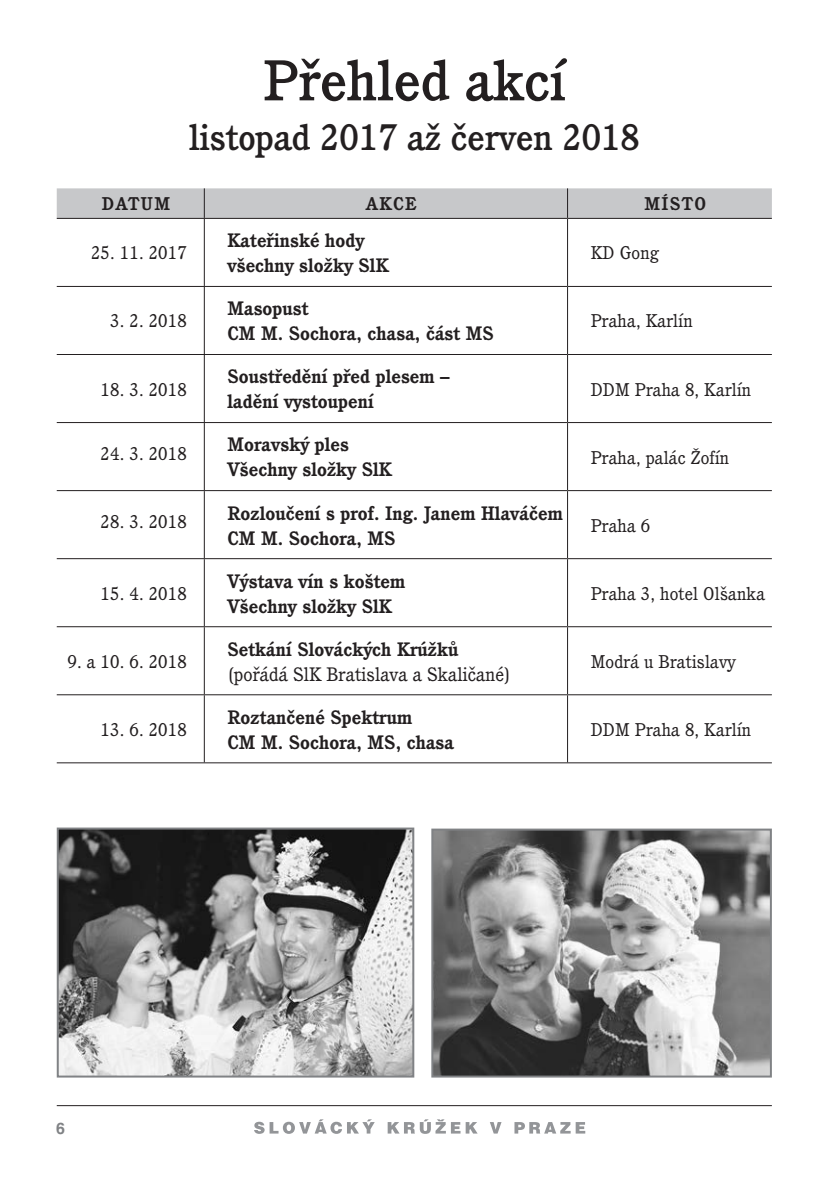
<style>
.page{position:relative;width:840px;height:1191px;background:#fff}
.page>*{position:absolute;margin:0;border:0;box-sizing:border-box;transform-origin:0 0}
.t1{font:500 56px "Cushing CE";color:#231f20}
.t2{font:500 36px "Cushing CE";color:#231f20}
.t3{font:700 19px/25px "Cushing CE";letter-spacing:.005em;color:#231f20}
.t4{font:19px "Cushing CE";letter-spacing:.005em;color:#231f20}
.t5{font:18px "Cushing CE";letter-spacing:.01em;color:#231f20}
.t6{font:700 18px "Cushing CE";letter-spacing:.075em;color:#231f20}
.t7{font:700 16px "Helvetica CE";color:#808285}
</style>
<div class="page">
<hr style="left:57px;top:1105px;width:714px;height:1px;background:#231f20">
<svg style="left:254px;top:1119px;width:331px;height:14px"></svg>
<svg style="left:57px;top:188px;width:714px;height:30px;background:#c6c7c9"></svg>
<hr style="left:204px;top:188px;width:1px;height:30px;background:#231f20">
<hr style="left:566px;top:188px;width:1px;height:30px;background:#231f20">
<hr style="left:57px;top:218px;width:510px;height:1px;background:#231f20">
<hr style="left:204px;top:219px;width:1px;height:67px;background:#231f20">
<hr style="left:567px;top:218px;width:204px;height:1px;background:#231f20">
<hr style="left:566px;top:219px;width:1px;height:67px;background:#231f20">
<hr style="left:57px;top:286px;width:510px;height:1px;background:#231f20">
<hr style="left:204px;top:287px;width:1px;height:67px;background:#231f20">
<hr style="left:567px;top:286px;width:204px;height:1px;background:#231f20">
<hr style="left:566px;top:287px;width:1px;height:67px;background:#231f20">
<hr style="left:57px;top:354px;width:510px;height:1px;background:#231f20">
<hr style="left:204px;top:355px;width:1px;height:67px;background:#231f20">
<hr style="left:567px;top:354px;width:204px;height:1px;background:#231f20">
<hr style="left:566px;top:355px;width:1px;height:67px;background:#231f20">
<hr style="left:57px;top:422px;width:510px;height:1px;background:#231f20">
<hr style="left:204px;top:423px;width:1px;height:67px;background:#231f20">
<hr style="left:567px;top:422px;width:204px;height:1px;background:#231f20">
<hr style="left:566px;top:423px;width:1px;height:67px;background:#231f20">
<hr style="left:57px;top:490px;width:510px;height:1px;background:#231f20">
<hr style="left:204px;top:491px;width:1px;height:67px;background:#231f20">
<hr style="left:567px;top:490px;width:204px;height:1px;background:#231f20">
<hr style="left:566px;top:491px;width:1px;height:67px;background:#231f20">
<hr style="left:57px;top:558px;width:510px;height:1px;background:#231f20">
<hr style="left:204px;top:559px;width:1px;height:67px;background:#231f20">
<hr style="left:567px;top:558px;width:204px;height:1px;background:#231f20">
<hr style="left:566px;top:559px;width:1px;height:67px;background:#231f20">
<hr style="left:57px;top:626px;width:510px;height:1px;background:#231f20">
<hr style="left:204px;top:627px;width:1px;height:67px;background:#231f20">
<hr style="left:567px;top:626px;width:204px;height:1px;background:#231f20">
<hr style="left:566px;top:627px;width:1px;height:67px;background:#231f20">
<hr style="left:57px;top:694px;width:510px;height:1px;background:#231f20">
<hr style="left:204px;top:695px;width:1px;height:67px;background:#231f20">
<hr style="left:567px;top:694px;width:204px;height:1px;background:#231f20">
<hr style="left:566px;top:695px;width:1px;height:67px;background:#231f20">
<hr style="left:57px;top:762px;width:714px;height:1px;background:#231f20">
<img style="left:434px;top:831px;width:334px;height:243px">
<div style="left:431px;top:828px;width:340px;height:249px;border:2px solid #808285"></div>
<img style="left:60px;top:830px;width:351px;height:244px">
<div style="left:57px;top:827px;width:357px;height:250px;border:2px solid #808285"></div>
<h1 class="t1" style="left:263px;top:58px;width:304px">Přehled akcí</h1>
<h2 class="t2" style="left:189px;top:123px;width:452px">listopad 2017 až červen 2018</h2>
<p class="t6" style="left:102px;top:197px;width:70px">DATUM</p>
<p class="t6" style="left:365px;top:197px;width:53px">AKCE</p>
<p class="t6" style="left:644px;top:197px;width:63px">MÍSTO</p>
<p class="t5" style="left:91px;top:246px;width:97px">25. 11. 2017</p>
<p class="t3" style="left:227px;top:230px;width:163px">Kateřinské hody všechny složky SlK</p>
<p class="t5" style="left:590px;top:246px;width:70px">KD Gong</p>
<p class="t5" style="left:110px;top:314px;width:78px">3. 2. 2018</p>
<p class="t5" style="left:101px;top:382px;width:88px">18. 3. 2018</p>
<p class="t3" style="left:227px;top:298px;width:267px">Masopust<br>CM M. Sochora, chasa, část MS</p>
<p class="t5" style="left:590px;top:314px;width:103px">Praha, Karlín</p>
<p class="t3" style="left:227px;top:366px;width:224px">Soustředění před plesem – ladění vystoupení</p>
<p class="t5" style="left:590px;top:382px;width:162px">DDM Praha 8, Karlín</p>
<p class="t5" style="left:101px;top:446px;width:88px">24. 3. 2018</p>
<p class="t3" style="left:227px;top:434px;width:166px">Moravský ples<br>Všechny složky SlK</p>
<p class="t5" style="left:590px;top:450px;width:140px">Praha, palác Žofín</p>
<p class="t5" style="left:101px;top:514px;width:88px">28. 3. 2018</p>
<p class="t3" style="left:227px;top:502px;width:336px">Rozloučení s prof. Ing. Janem Hlaváčem<br>CM M. Sochora, MS</p>
<p class="t5" style="left:590px;top:518px;width:61px">Praha 6</p>
<p class="t5" style="left:101px;top:586px;width:88px">15. 4. 2018</p>
<p class="t3" style="left:227px;top:570px;width:179px">Výstava vín s koštem<br>Všechny složky SlK</p>
<p class="t5" style="left:590px;top:586px;width:176px">Praha 3, hotel Olšanka</p>
<p class="t5" style="left:68px;top:654px;width:120px">9. a 10. 6. 2018</p>
<p class="t3" style="left:227px;top:638px;width:232px">Setkání Slováckých Krúžků</p>
<p class="t4" style="left:227px;top:666px;width:284px">(pořádá SlK Bratislava a Skaličané)</p>
<p class="t5" style="left:590px;top:654px;width:147px">Modrá u Bratislavy</p>
<p class="t5" style="left:101px;top:722px;width:88px">13. 6. 2018</p>
<p class="t3" style="left:227px;top:706px;width:228px">Roztančené Spektrum<br>CM M. Sochora, MS, chasa</p>
<p class="t5" style="left:590px;top:722px;width:162px">DDM Praha 8, Karlín</p>
<p class="t7" style="left:56px;top:1119px;width:10px">6</p>
</div>
